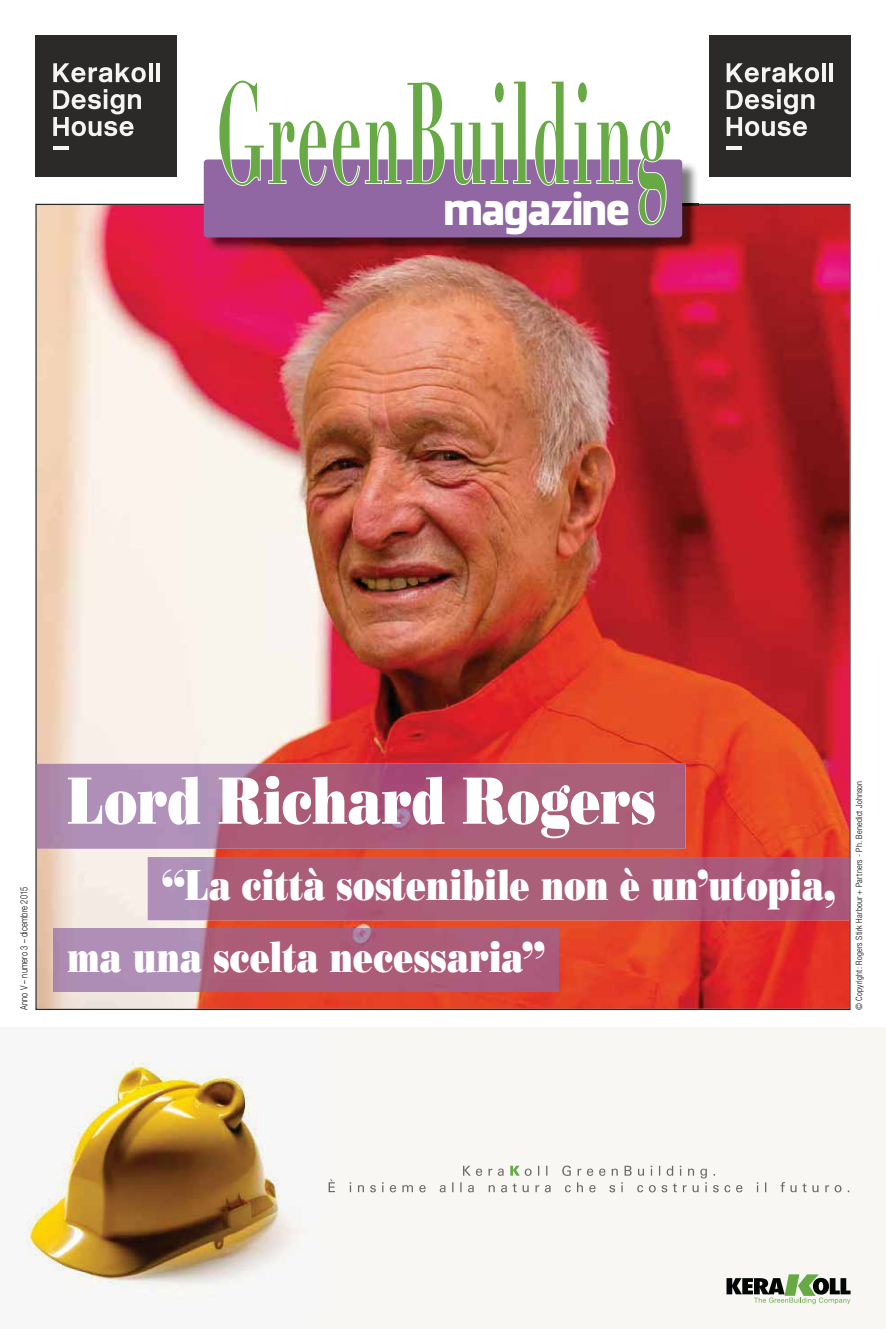
<style>
.page{position:relative;width:886px;height:1329px;background:#fff}
.page>*{position:absolute;margin:0;border:0;box-sizing:border-box;transform-origin:0 0}
.t1{font:66.5px "Bodoni Std Poster";letter-spacing:-.005em;color:#fff;scale:.75 1}
.t2{font:45px "Facebook Letter Faces";letter-spacing:-.02em;color:#fff}
.t3{font:43.25px/71.5px "Bodoni Std Poster";letter-spacing:.01em;color:#fff;scale:.75 1}
.t4{font:300 10px "Helvetica Neue LT Std";letter-spacing:.025em;color:#030806;scale:.75 1}
.t5{font:300 condensed 8.75px "Helvetica Neue LT Std";letter-spacing:.025em;color:#030806}
</style>
<div class="page">
<img style="left:35px;top:204px;width:815px;height:806px">
<div style="left:35px;top:35px;width:142px;height:142px;background:#2b2a29"></div>
<svg style="left:53px;top:63px;width:93px;height:19px"></svg>
<hr style="left:149px;top:63px;width:3px;height:19px;background:#f6f4f3">
<hr style="left:156px;top:63px;width:3px;height:19px;background:#f6f4f3">
<svg style="left:53px;top:89px;width:88px;height:47px"></svg>
<hr style="left:53px;top:146px;width:16px;height:3px;background:#f6f4f3">
<div style="left:0;top:1028px;width:886px;height:301px;background:#f8f7f4"></div>
<img style="left:27px;top:1061px;width:263px;height:223px">
<svg style="left:726px;top:1274px;width:124px;height:30px"></svg>
<svg style="left:329px;top:1165px;width:520px;height:27px"></svg>
<img style="left:205px;top:162px;width:494px;height:92px">
<img style="left:682px;top:204px;width:17px;height:1px">
<div style="left:204px;top:159px;width:478px;height:78px;background:#9067a3;border-radius:4px"></div>
<svg style="left:219px;top:81px;width:451px;height:143px"></svg>
<div style="left:709px;top:35px;width:141px;height:142px;background:#2b2a29"></div>
<svg style="left:727px;top:63px;width:92px;height:19px"></svg>
<hr style="left:822px;top:63px;width:4px;height:19px;background:#f6f4f3">
<hr style="left:829px;top:63px;width:4px;height:19px;background:#f6f4f3">
<svg style="left:727px;top:89px;width:87px;height:47px"></svg>
<hr style="left:726px;top:146px;width:16px;height:3px;background:#f6f4f3">
<img style="left:37px;top:764px;width:648px;height:85px">
<img style="left:148px;top:857px;width:701px;height:63px">
<img style="left:53px;top:928px;width:506px;height:64px">
<h2 class="t2" style="left:444px;top:183px;width:188px">magazine</h2>
<p class="t4" style="left:20px;top:1010px;width:165px;rotate:-90deg">Anno V – numero 3 – dicembre 2015</p>
<h1 class="t1" style="left:68px;top:774px;width:786px">Lord Richard Rogers</h1>
<h3 class="t3" style="left:67px;top:853px;width:1025px;text-indent:94px">“La città sostenibile non è un’utopia, ma una scelta necessaria”</h3>
<p class="t5" style="left:856px;top:1010px;width:231px;rotate:-90deg">© Copyright: Rogers Stirk Harbour + Partners - Ph. Benedict Johnson</p>
</div>
